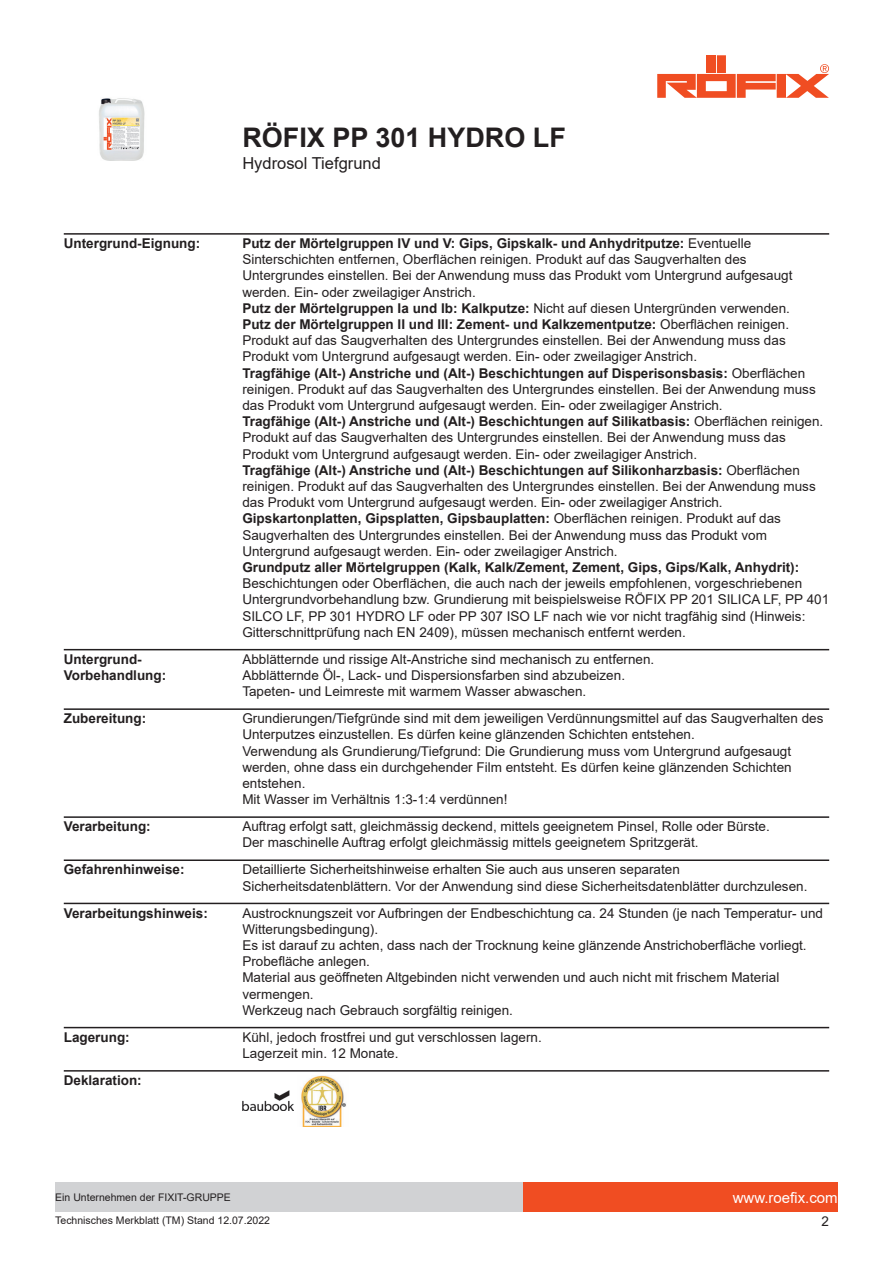
<style>
.page{position:relative;width:893px;height:1263px;background:#fff}
.page>*{position:absolute;margin:0;border:0;box-sizing:border-box;transform-origin:0 0}
.t1{font:700 27px "Arial";color:#231f20}
.t2{font:16.5px "Arial";color:#231f20}
.t3{font:15px "Arial";color:#fff}
.t4{font:13.5px/16.2px "Arial";color:#231f20}
.t5{font:700 13.5px/16.2px "Arial";color:#231f20}
.t6{font:10.5px "Arial";color:#231f20}
.s1{font-weight:700}
</style>
<div class="page">
<img style="left:99px;top:98px;width:46px;height:63px">
<div style="left:717px;top:55px;width:9px;height:18px;background:#f04d22"></div>
<div style="left:707px;top:55px;width:9px;height:18px;background:#f04d22"></div>
<svg style="left:657px;top:64px;width:172px;height:34px"></svg>
<div style="left:523px;top:1182px;width:315px;height:30px;background:#f04d22"></div>
<div style="left:55px;top:1182px;width:468px;height:30px;background:#d1d2d4"></div>
<hr style="left:64px;top:233px;width:765px;height:2px;background:#231f20">
<hr style="left:64px;top:649px;width:765px;height:1px;background:#231f20">
<hr style="left:64px;top:708px;width:765px;height:2px;background:#231f20">
<hr style="left:64px;top:816px;width:765px;height:2px;background:#231f20">
<hr style="left:64px;top:859px;width:765px;height:2px;background:#231f20">
<hr style="left:64px;top:903px;width:765px;height:1px;background:#231f20">
<hr style="left:64px;top:1027px;width:765px;height:1px;background:#231f20">
<hr style="left:64px;top:1070px;width:765px;height:1px;background:#231f20">
<img style="left:242px;top:1091px;width:51px;height:19px">
<img style="left:301px;top:1075px;width:45px;height:51px">
<h1 class="t1" style="left:242px;top:119px;width:325px">RÖFIX PP 301 HYDRO LF</h1>
<p class="t2" style="left:242px;top:152px;width:140px">Hydrosol Tiefgrund</p>
<p class="t5" style="left:64px;top:235px;width:138px">Untergrund-Eignung:</p>
<p class="t4" style="left:242px;top:235px;width:582px"><span class="s1">Putz der Mörtelgruppen IV und V: Gips, Gipskalk- und Anhydritputze:</span> Eventuelle Sinterschichten entfernen, Oberflächen reinigen. Produkt auf das Saugverhalten des Untergrundes einstellen. Bei der Anwendung muss das Produkt vom Untergrund aufgesaugt werden. Ein- oder zweilagiger Anstrich.<br><span class="s1">Putz der Mörtelgruppen Ia und Ib: Kalkputze:</span> Nicht auf diesen Untergründen verwenden.<br><span class="s1">Putz der Mörtelgruppen II und III: Zement- und Kalkzementputze:</span> Oberflächen reinigen.<br>Produkt auf das Saugverhalten des Untergrundes einstellen. Bei der Anwendung muss das Produkt vom Untergrund aufgesaugt werden. Ein- oder zweilagiger Anstrich.<br><span class="s1">Tragfähige (Alt-) Anstriche und (Alt-) Beschichtungen auf Disperisonsbasis:</span> Oberflächen reinigen. Produkt auf das Saugverhalten des Untergrundes einstellen. Bei der Anwendung muss das Produkt vom Untergrund aufgesaugt werden. Ein- oder zweilagiger Anstrich.<br><span class="s1">Tragfähige (Alt-) Anstriche und (Alt-) Beschichtungen auf Silikatbasis:</span> Oberflächen reinigen.<br>Produkt auf das Saugverhalten des Untergrundes einstellen. Bei der Anwendung muss das Produkt vom Untergrund aufgesaugt werden. Ein- oder zweilagiger Anstrich.<br><span class="s1">Tragfähige (Alt-) Anstriche und (Alt-) Beschichtungen auf Silikonharzbasis:</span> Oberflächen reinigen. Produkt auf das Saugverhalten des Untergrundes einstellen. Bei der Anwendung muss das Produkt vom Untergrund aufgesaugt werden. Ein- oder zweilagiger Anstrich.<br><span class="s1">Gipskartonplatten, Gipsplatten, Gipsbauplatten:</span> Oberflächen reinigen. Produkt auf das Saugverhalten des Untergrundes einstellen. Bei der Anwendung muss das Produkt vom Untergrund aufgesaugt werden. Ein- oder zweilagiger Anstrich.</p>
<p class="t5" style="left:242px;top:559px;width:558px">Grundputz aller Mörtelgruppen (Kalk, Kalk/Zement, Zement, Gips, Gips/Kalk, Anhydrit):</p>
<p class="t4" style="left:242px;top:575px;width:588px">Beschichtungen oder Oberflächen, die auch nach der jeweils empfohlenen, vorgeschriebenen Untergrundvorbehandlung bzw. Grundierung mit beispielsweise RÖFIX PP 201 SILICA LF, PP 401<br>SILCO LF, PP 301 HYDRO LF oder PP 307 ISO LF nach wie vor nicht tragfähig sind (Hinweis:<br>Gitterschnittprüfung nach EN 2409), müssen mechanisch entfernt werden.</p>
<p class="t5" style="left:64px;top:651px;width:104px">Untergrund-<br>Vorbehandlung:</p>
<p class="t4" style="left:242px;top:651px;width:413px">Abblätternde und rissige Alt-Anstriche sind mechanisch zu entfernen.<br>Abblätternde Öl-, Lack- und Dispersionsfarben sind abzubeizen.<br>Tapeten- und Leimreste mit warmem Wasser abwaschen.</p>
<p class="t5" style="left:64px;top:710px;width:84px">Zubereitung:</p>
<p class="t4" style="left:242px;top:710px;width:583px">Grundierungen/Tiefgründe sind mit dem jeweiligen Verdünnungsmittel auf das Saugverhalten des Unterputzes einzustellen. Es dürfen keine glänzenden Schichten entstehen.<br>Verwendung als Grundierung/Tiefgrund: Die Grundierung muss vom Untergrund aufgesaugt werden, ohne dass ein durchgehender Film entsteht. Es dürfen keine glänzenden Schichten entstehen.<br>Mit Wasser im Verhältnis 1:3-1:4 verdünnen!</p>
<p class="t5" style="left:64px;top:818px;width:89px">Verarbeitung:</p>
<p class="t4" style="left:242px;top:818px;width:529px">Auftrag erfolgt satt, gleichmässig deckend, mittels geeignetem Pinsel, Rolle oder Bürste.<br>Der maschinelle Auftrag erfolgt gleichmässig mittels geeignetem Spritzgerät.</p>
<p class="t5" style="left:64px;top:862px;width:122px">Gefahrenhinweise:</p>
<p class="t4" style="left:242px;top:861px;width:567px">Detaillierte Sicherheitshinweise erhalten Sie auch aus unseren separaten<br>Sicherheitsdatenblättern. Vor der Anwendung sind diese Sicherheitsdatenblätter durchzulesen.</p>
<p class="t5" style="left:64px;top:905px;width:146px">Verarbeitungshinweis:</p>
<p class="t4" style="left:242px;top:904px;width:582px">Austrocknungszeit vor Aufbringen der Endbeschichtung ca. 24 Stunden (je nach Temperatur- und Witterungsbedingung).<br>Es ist darauf zu achten, dass nach der Trocknung keine glänzende Anstrichoberfläche vorliegt.<br>Probefläche anlegen.<br>Material aus geöffneten Altgebinden nicht verwenden und auch nicht mit frischem Material vermengen.<br>Werkzeug nach Gebrauch sorgfältig reinigen.</p>
<p class="t5" style="left:64px;top:1029px;width:68px">Lagerung:</p>
<p class="t4" style="left:242px;top:1029px;width:301px">Kühl, jedoch frostfrei und gut verschlossen lagern.<br>Lagerzeit min. 12 Monate.</p>
<p class="t5" style="left:64px;top:1072px;width:80px">Deklaration:</p>
<p class="t6" style="left:55px;top:1190px;width:177px">Ein Unternehmen der FIXIT-GRUPPE</p>
<p class="t3" style="left:733px;top:1187px;width:107px">www.roefix.com</p>
<p class="t6" style="left:55px;top:1213px;width:216px">Technisches Merkblatt (TM) Stand 12.07.2022</p>
<p class="t4" style="left:821px;top:1213px;width:9px">2</p>
</div>
